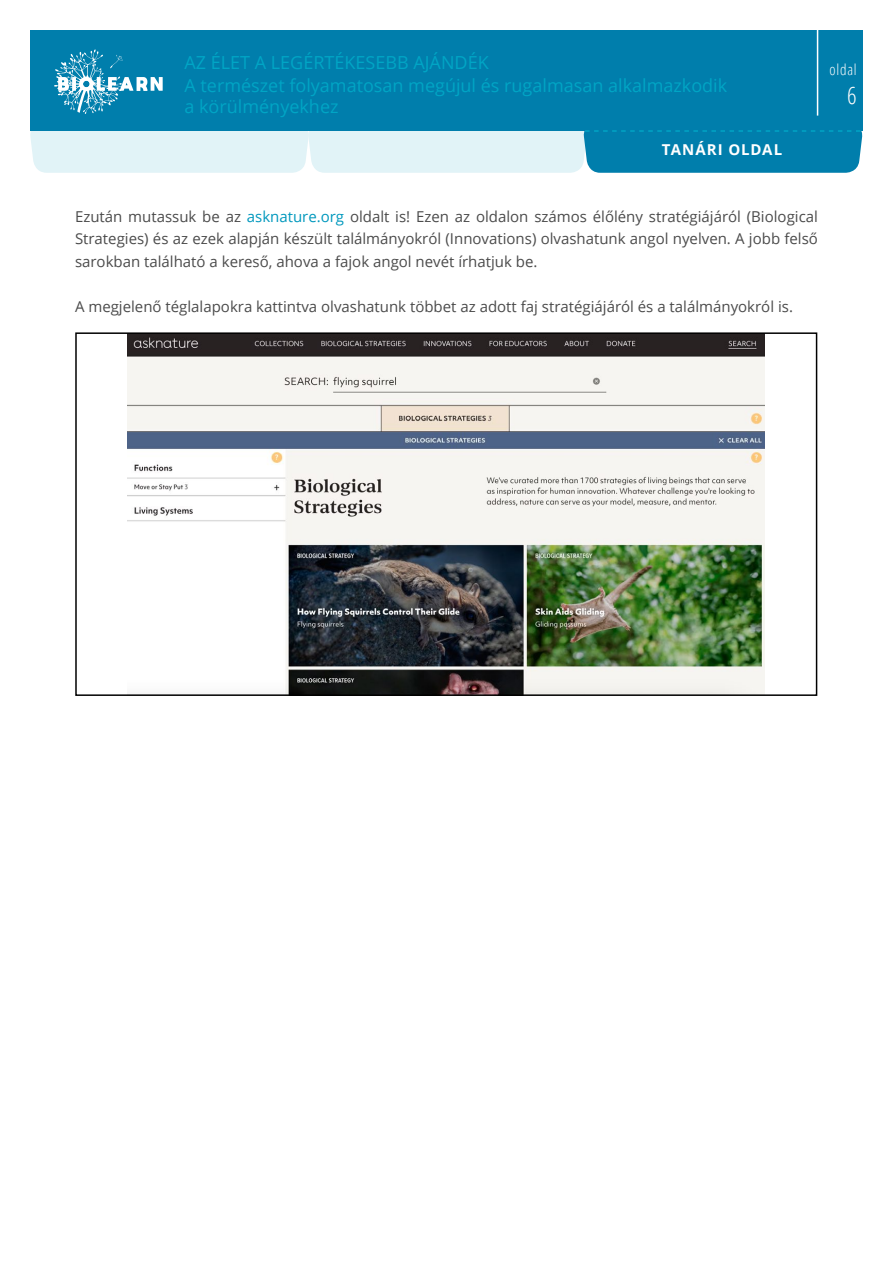
<style>
.page{position:relative;width:893px;height:1263px;background:#fff}
.page>*{position:absolute;margin:0;border:0;box-sizing:border-box;transform-origin:0 0}
.t1{font:300 condensed 24px "Open Sans";color:#fff}
.t2{font:18px/21.8px "Open Sans";color:#00a5c5}
.t3{font:15px/22.5px "Open Sans";color:#4b4b4b;text-align:justify}
.t4{font:700 15px "Open Sans";letter-spacing:.075em;color:#fff}
.t5{font:300 condensed 15px "Open Sans";letter-spacing:.05em;color:#fff}
.s1{color:#0098bd}
</style>
<div class="page">
<div style="left:30px;top:30px;width:833px;height:100px;background:#007eac"></div>
<svg style="left:54px;top:49px;width:109px;height:65px"></svg>
<hr style="left:817px;top:30px;width:1px;height:86px;background:#fff">
<svg style="left:30px;top:130px;width:833px;height:43px"></svg>
<img style="left:128px;top:335px;width:637px;height:358px">
<div style="left:75px;top:332px;width:742px;height:364px;border:2px solid #000"></div>
<p class="t2" style="left:184px;top:51px;width:544px">AZ ÉLET A LEGÉRTÉKESEBB AJÁNDÉK<br>A természet folyamatosan megújul és rugalmasan alkalmazkodik a körülményekhez</p>
<p class="t4" style="left:662px;top:138px;width:122px">TANÁRI OLDAL</p>
<p class="t5" style="left:829px;top:59px;width:29px">oldal</p>
<h1 class="t1" style="left:847px;top:79px;width:11px">6</h1>
<p class="t3" style="left:75px;top:204px;width:744px">Ezután mutassuk be az <span class="s1">asknature.org</span> oldalt is! Ezen az oldalon számos élőlény stratégiájáról (Biological Strategies) és az ezek alapján készült találmányokról (Innovations) olvashatunk angol nyelven. A jobb felső sarokban található a kereső, ahova a fajok angol nevét írhatjuk be.</p>
<p class="t3" style="left:75px;top:294px;width:719px">A megjelenő téglalapokra kattintva olvashatunk többet az adott faj stratégiájáról és a találmányokról is.</p>
</div>
